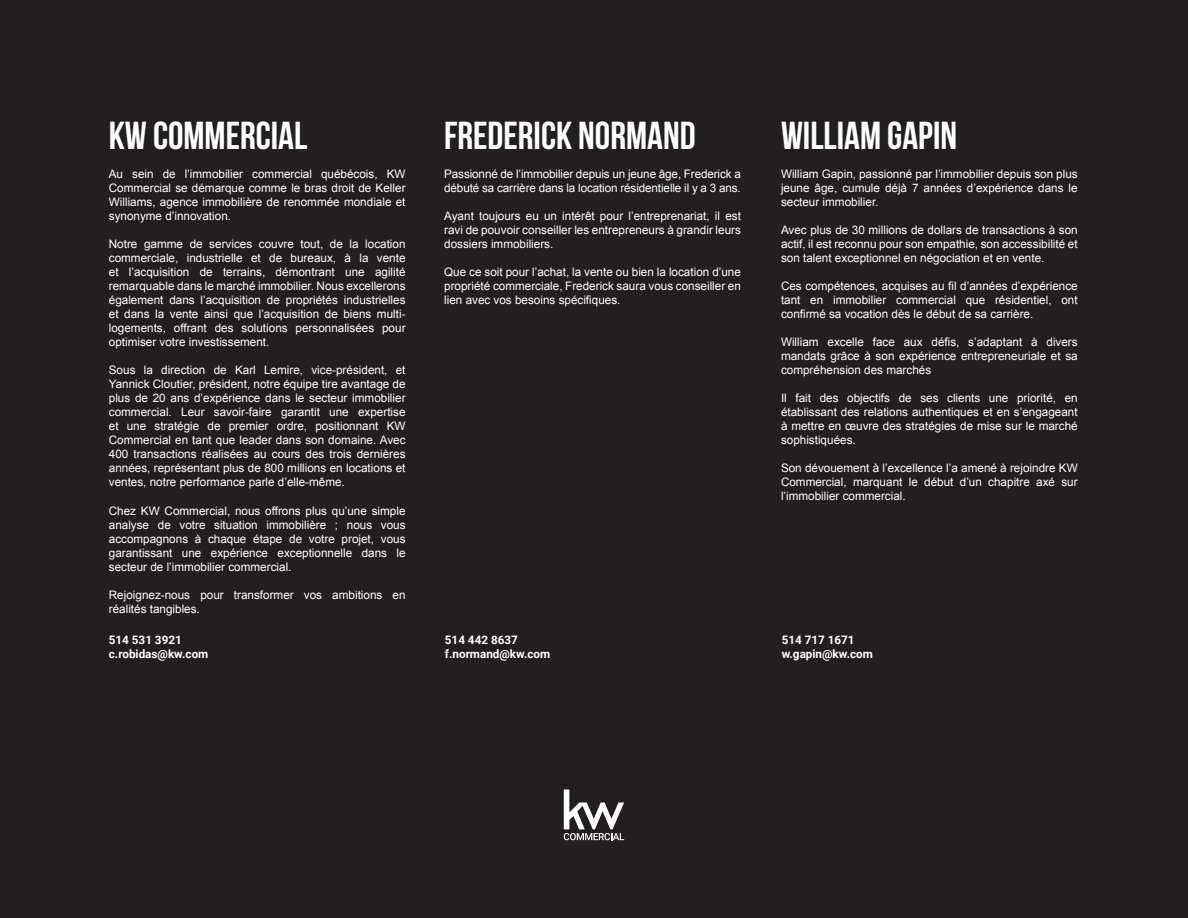
<style>
.page{position:relative;width:1188px;height:918px;background:#231f20}
.page>*{position:absolute;margin:0;border:0;box-sizing:border-box;transform-origin:0 0}
.t1{font:700 39px "Bebas Neue";color:#fff}
.t2{font:11.7px/14.1px "Arial";color:#fff;text-align:justify}
.t3{font:700 11.7px/14.2px "Roboto";color:#fff}
</style>
<div class="page">
<svg style="left:564px;top:789px;width:60px;height:51px"></svg>
<h1 class="t1" style="left:109px;top:114px;width:200px">KW COMMERCIAL</h1>
<p class="t2" style="left:109px;top:167px;width:298px">Au sein de l’immobilier commercial québécois, KW Commercial se démarque comme le bras droit de Keller Williams, agence immobilière de renommée mondiale et synonyme d’innovation.</p>
<p class="t2" style="left:109px;top:237px;width:298px">Notre gamme de services couvre tout, de la location commerciale, industrielle et de bureaux, à la vente et l’acquisition de terrains, démontrant une agilité remarquable dans le marché immobilier. Nous excellerons également dans l’acquisition de propriétés industrielles et dans la vente ainsi que l’acquisition de biens multi&shy;logements, offrant des solutions personnalisées pour optimiser votre investissement.</p>
<p class="t2" style="left:109px;top:363px;width:298px">Sous la direction de Karl Lemire, vice-président, et Yannick Cloutier, président, notre équipe tire avantage de plus de 20 ans d’expérience dans le secteur immobilier commercial. Leur savoir-faire garantit une expertise et une stratégie de premier ordre, positionnant KW Commercial en tant que leader dans son domaine. Avec 400 transactions réalisées au cours des trois dernières années, représentant plus de 800 millions en locations et ventes, notre performance parle d’elle-même.</p>
<p class="t2" style="left:109px;top:503px;width:298px">Chez KW Commercial, nous offrons plus qu’une simple analyse de votre situation immobilière ; nous vous accompagnons à chaque étape de votre projet, vous garantissant une expérience exceptionnelle dans le secteur de l’immobilier commercial.</p>
<p class="t2" style="left:109px;top:588px;width:298px">Rejoignez-nous pour transformer vos ambitions en réalités tangibles.</p>
<p class="t3" style="left:109px;top:632px;width:101px">514 531 3921 c.robidas@kw.com</p>
<h1 class="t1" style="left:444px;top:114px;width:253px">FREDERICK NORMAND</h1>
<p class="t2" style="left:444px;top:167px;width:298px">Passionné de l’immobilier depuis un jeune âge, Frederick a débuté sa carrière dans la location résidentielle il y a 3 ans.</p>
<p class="t2" style="left:444px;top:209px;width:298px">Ayant toujours eu un intérêt pour l’entreprenariat, il est ravi de pouvoir conseiller les entrepreneurs à grandir leurs dossiers immobiliers.</p>
<p class="t2" style="left:444px;top:265px;width:298px">Que ce soit pour l’achat, la vente ou bien la location d’une propriété commerciale, Frederick saura vous conseiller en lien avec vos besoins spécifiques.</p>
<p class="t3" style="left:445px;top:632px;width:107px">514 442 8637 f.normand@kw.com</p>
<h1 class="t1" style="left:781px;top:114px;width:178px">WILLIAM GAPIN</h1>
<p class="t2" style="left:781px;top:167px;width:298px">William Gapin, passionné par l’immobilier depuis son plus jeune âge, cumule déjà 7 années d’expérience dans le secteur immobilier.</p>
<p class="t2" style="left:781px;top:223px;width:298px">Avec plus de 30 millions de dollars de transactions à son actif, il est reconnu pour son empathie, son accessibilité et son talent exceptionnel en négociation et en vente.</p>
<p class="t2" style="left:781px;top:279px;width:298px">Ces compétences, acquises au fil d’années d’expérience tant en immobilier commercial que résidentiel, ont confirmé sa vocation dès le début de sa carrière.</p>
<p class="t2" style="left:781px;top:335px;width:298px">William excelle face aux défis, s’adaptant à divers mandats grâce à son expérience entrepreneuriale et sa compréhension des marchés</p>
<p class="t2" style="left:781px;top:391px;width:298px">Il fait des objectifs de ses clients une priorité, en établissant des relations authentiques et en s’engageant à mettre en œuvre des stratégies de mise sur le marché sophistiquées.</p>
<p class="t2" style="left:781px;top:461px;width:298px">Son dévouement à l’excellence l’a amené à rejoindre KW Commercial, marquant le début d’un chapitre axé sur l’immobilier commercial.</p>
<p class="t3" style="left:782px;top:632px;width:93px">514 717 1671 w.gapin@kw.com</p>
</div>
